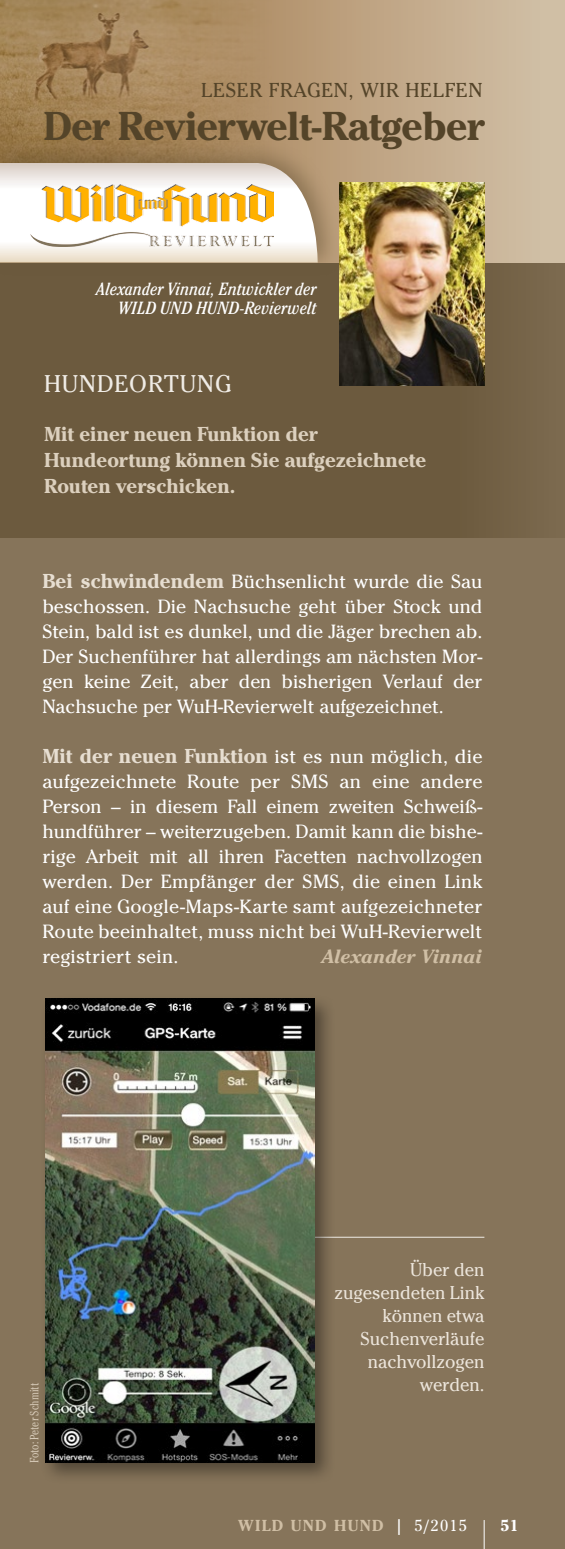
<style>
.page{position:relative;width:565px;height:1549px;background:#fff}
.page>*{position:absolute;margin:0;border:0;box-sizing:border-box;transform-origin:0 0}
.Revierwelt_Kopf{font:700 40px "Cheltenham ITC Pro";letter-spacing:-.02em;color:#544429}
.Revierwelt__Vorspann{font:24px "Cheltenham ITC Pro";letter-spacing:.04em;color:#f0ece6}
.Revierwelt__Vorspann-2{font:700 20px/26px "Cheltenham ITC Pro";color:#dcd0be}
.Artikel__Text_ohne_E{font:700 20px "Cheltenham ITC Pro";color:#e7ded1}
.Revierwelt_Leser{font:20px "Cheltenham ITC Pro";letter-spacing:.04em;color:#544429}
.Artikel__Text_ohne_E-2{font:19px/25px "Cheltenham ITC Pro";color:#fff;text-align:justify}
.Artikel__Text_ohne_E-3{font:italic 700 19px "Cheltenham ITC Pro";color:#d0bfa5}
.Bildunterschrift_lin{font:18.4px/23px "Cheltenham ITC Pro";color:#ece5db;text-align:right}
.Revierwelt_Bildunter{font:italic condensed 17.6px/19px "Cheltenham ITC Pro";letter-spacing:.005em;color:#fff;text-align:right}
.Fuss__Abschnitt{font:700 15.8px "Cheltenham ITC Pro";letter-spacing:.085em;color:#d0bfa5}
.Fuss__Seitenzahl{font:700 15.8px "Cheltenham ITC Pro";color:#fff}
.Fotonachweis{font:300 condensed 12px "Cheltenham ITC Pro";color:#dcd0be}
.s1{font-weight:700;font-size:20px;color:#e7ded1}
.s2{font-weight:400;font-size:19px;color:#fff}
.s3{color:#fff}
.s4{font-weight:400;color:#fff}
</style>
<div class="page">
<div style="left:0;top:214px;width:564px;height:1335px;background:#86745a"></div>
<svg style="left:483px;top:1520px;width:1px;height:29px"></svg>
<div style="left:0;top:262px;width:564px;height:275px;background:linear-gradient(to right,#69573b,#726044)"></div>
<svg style="left:271px;top:0;width:293px;height:262px;background:#c4ad8e"></svg>
<img style="left:0;top:0;width:271px;height:139px">
<div style="left:0;top:139px;width:341px;height:137px;background:#655336;opacity:.51"></div>
<svg style="left:0;top:163px;width:317px;height:99px"></svg>
<img style="left:31px;top:184px;width:242px;height:62px">
<img style="left:339px;top:182px;width:144px;height:203px">
<hr style="left:235px;top:1236px;width:249px;height:1px;background:#f0ece6">
<div style="left:39px;top:993px;width:297px;height:491px;background:#000;opacity:.4"></div>
<img style="left:45px;top:999px;width:268px;height:463px">
<p class="Revierwelt_Leser" style="left:201px;top:78px;width:282px">LESER FRAGEN, WIR HELFEN</p>
<p class="Revierwelt_Kopf" style="left:44px;top:101px;width:441px">Der Revierwelt-Ratgeber</p>
<p class="Revierwelt_Bildunter" style="left:96px;top:279px;width:221px">Alexander Vinnai, Entwickler der<br>WILD UND HUND-Revierwelt</p>
<p class="Revierwelt__Vorspann" style="left:44px;top:369px;width:188px">HUNDEORTUNG</p>
<p class="Revierwelt__Vorspann-2" style="left:44px;top:420px;width:383px">Mit einer neuen Funktion der<br>Hundeortung können Sie aufgezeichnete<br>Routen verschicken.</p>
<p class="Artikel__Text_ohne_E-2" style="left:42px;top:568px;width:441px"><span class="s1">Bei schwindendem</span> Büchsenlicht wurde die Sau beschossen. Die Nachsuche geht über Stock und Stein, bald ist es dunkel, und die Jäger brechen ab.<br>Der Suchenführer hat allerdings am nächsten Mor&shy;gen keine Zeit, aber den bisherigen Verlauf der Nachsuche per WuH-Revierwelt aufgezeichnet.</p>
<p class="Artikel__Text_ohne_E" style="left:42px;top:743px;width:441px">Mit der neuen Funktion <span class="s2">ist es nun möglich, die</span></p>
<p class="Artikel__Text_ohne_E-2" style="left:42px;top:768px;width:441px">aufgezeichnete Route per SMS an eine andere Person – in diesem Fall einem zweiten Schweiß&shy;hundführer – weiterzugeben. Damit kann die bishe&shy;rige Arbeit mit all ihren Facetten nachvollzogen werden. Der Empfänger der SMS, die einen Link auf eine Google-Maps-Karte samt aufgezeichneter Route beeinhaltet, muss nicht bei WuH-Revierwelt registriert sein.</p>
<p class="Artikel__Text_ohne_E-3" style="left:321px;top:944px;width:162px">Alexander Vinnai</p>
<p class="Fotonachweis" style="left:27px;top:1463px;width:81px;rotate:-90deg">Foto: Peter Schmitt</p>
<p class="Bildunterschrift_lin" style="left:334px;top:1258px;width:151px">Über den zugesendeten Link können etwa<br>Suchenverläufe nachvollzogen werden.</p>
<p class="Fuss__Abschnitt" style="left:238px;top:1515px;width:230px">WILD UND HUND <span class="s3">|</span> <span class="s4">5/2015</span></p>
<p class="Fuss__Seitenzahl" style="left:500px;top:1515px;width:19px">51</p>
</div>
